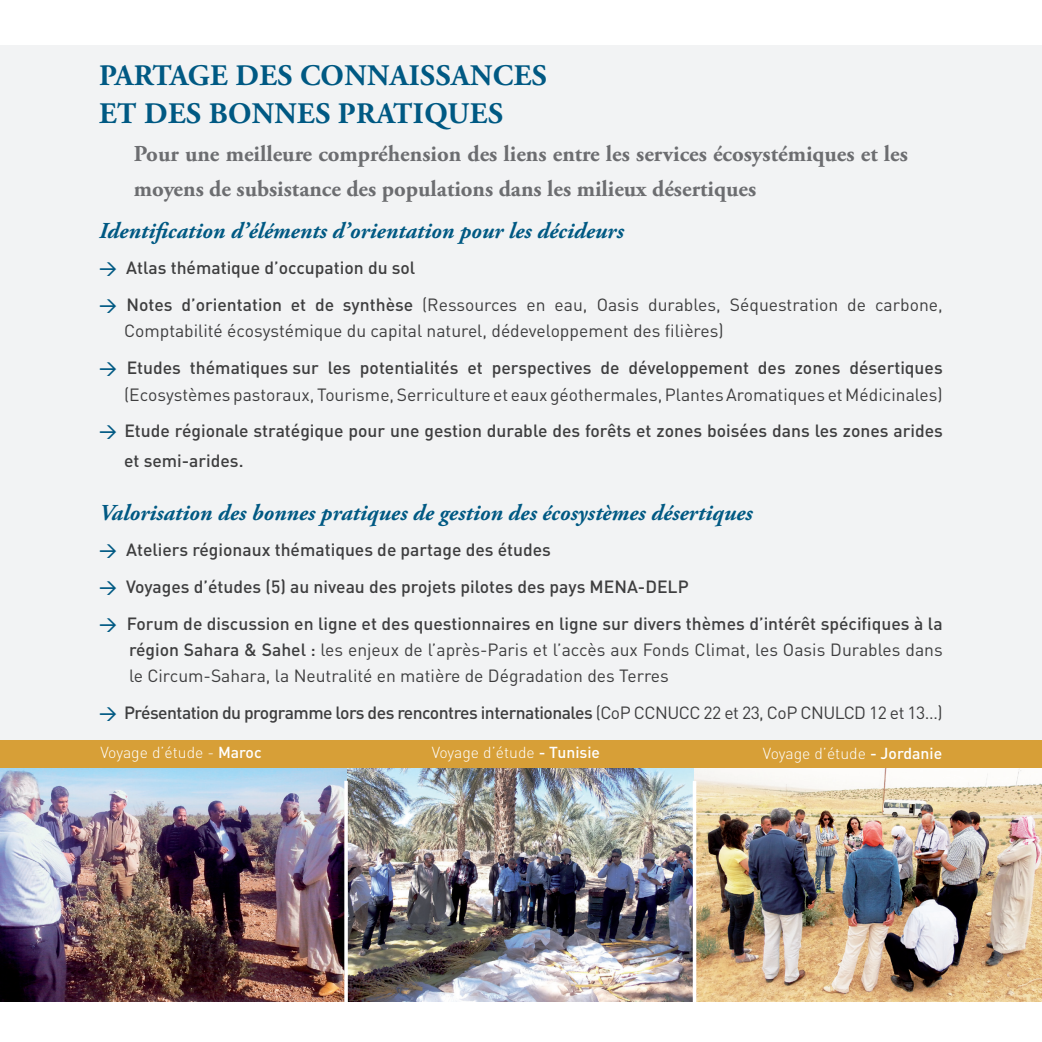
<style>
.page{position:relative;width:1042px;height:1042px;background:#fff}
.page>*{position:absolute;margin:0;border:0;box-sizing:border-box;transform-origin:0 0}
.t1{font:700 29.75px "Adobe Garamond Pro";letter-spacing:.015em;color:#005983}
.t2{font:700 22.75px/35px "Adobe Garamond Pro";color:#6c6d70}
.t3{font:italic 700 22.75px "Adobe Garamond Pro";color:#005983}
.t4{font:17.5px/26.2px "DIN Pro";color:#3e3e3f}
.t5{font:500 17.5px/29.8px "DIN Pro";color:#3e3e3f}
.t6{font:500 17.5px "DIN Pro";letter-spacing:-.03em;color:#3e3e3f}
.t7{font:300 15.75px "DIN Pro";color:#fff}
.s1{color:#005983}
.s2{font-weight:500;color:#005983}
.s3{font-weight:500}
.s4{font-weight:400}
</style>
<div class="page">
<div style="left:0;top:45px;width:1042px;height:947px;background:#f2f3f4"></div>
<img style="left:0;top:768px;width:1042px;height:234px">
<div style="left:0;top:740px;width:1042px;height:28px;background:#d79f37"></div>
<svg style="left:344px;top:781px;width:4px;height:221px"></svg>
<hr style="left:693px;top:781px;width:3px;height:234px;background:#fff">
<p class="t1" style="left:99px;top:58px;width:449px">PARTAGE DES CONNAISSANCES</p>
<p class="t1" style="left:99px;top:97px;width:405px">ET DES BONNES PRATIQUES</p>
<p class="t2" style="left:134px;top:136px;width:775px">Pour une meilleure compréhension des liens entre les services écosystémiques et les moyens de subsistance des populations dans les milieux désertiques</p>
<p class="t3" style="left:99px;top:217px;width:526px">Identification d’éléments d’orientation pour les décideurs</p>
<p class="t5" style="left:99px;top:252px;width:318px"><span class="s1">→</span> Atlas thématique d’occupation du sol</p>
<p class="t4" style="left:124px;top:291px;width:820px;text-indent:-25px"><span class="s2">→</span> <span class="s3">Notes d’orientation et de synthèse</span> (Ressources en eau, Oasis durables, Séquestration de carbone,<br>Comptabilité écosystémique du capital naturel, dédeveloppement des filières)</p>
<p class="t4" style="left:99px;top:354px;width:845px;text-align:right"><span class="s2">→</span> <span class="s3">Etudes thématiques sur les potentialités et perspectives de développement des zones désertiques </span>(Ecosystèmes pastoraux, Tourisme, Serriculture et eaux géothermales, Plantes Aromatiques et Médicinales)</p>
<p class="t5" style="left:124px;top:415px;width:820px;text-indent:-25px"><span class="s1">→</span> Etude régionale stratégique pour une gestion durable des forêts et zones boisées dans les zones arides et semi-arides.</p>
<p class="t3" style="left:99px;top:499px;width:655px">Valorisation des bonnes pratiques de gestion des écosystèmes désertiques</p>
<p class="t5" style="left:99px;top:534px;width:453px"><span class="s1">→</span> Ateliers régionaux thématiques de partage des études</p>
<p class="t5" style="left:99px;top:571px;width:591px"><span class="s1">→</span> Voyages d’études (5) au niveau des projets pilotes des pays MENA-DELP</p>
<p class="t4" style="left:129px;top:609px;width:815px;text-align:justify;text-indent:-30px"><span class="s2">→</span> <span class="s3">Forum de discussion en ligne et des questionnaires en ligne sur divers thèmes d’intérêt spécifiques à la région Sahara &amp; Sahel :</span> les enjeux de l’après-Paris et l’accès aux Fonds Climat, les Oasis Durables dans le Circum-Sahara, la Neutralité en matière de Dégradation des Terres</p>
<p class="t6" style="left:99px;top:701px;width:845px"><span class="s1">→</span> Présentation du programme lors des rencontres internationales <span class="s4">(CoP CCNUCC 22 et 23, CoP CNULCD 12 et 13…)</span></p>
<p class="t7" style="left:100px;top:741px;width:163px">Voyage d’étude - <span class="s3">Maroc</span></p>
<p class="t7" style="left:432px;top:741px;width:170px">Voyage d’étude <span class="s3">- Tunisie</span></p>
<p class="t7" style="left:763px;top:743px;width:181px">Voyage d’étude <span class="s3">- Jordanie</span></p>
</div>
